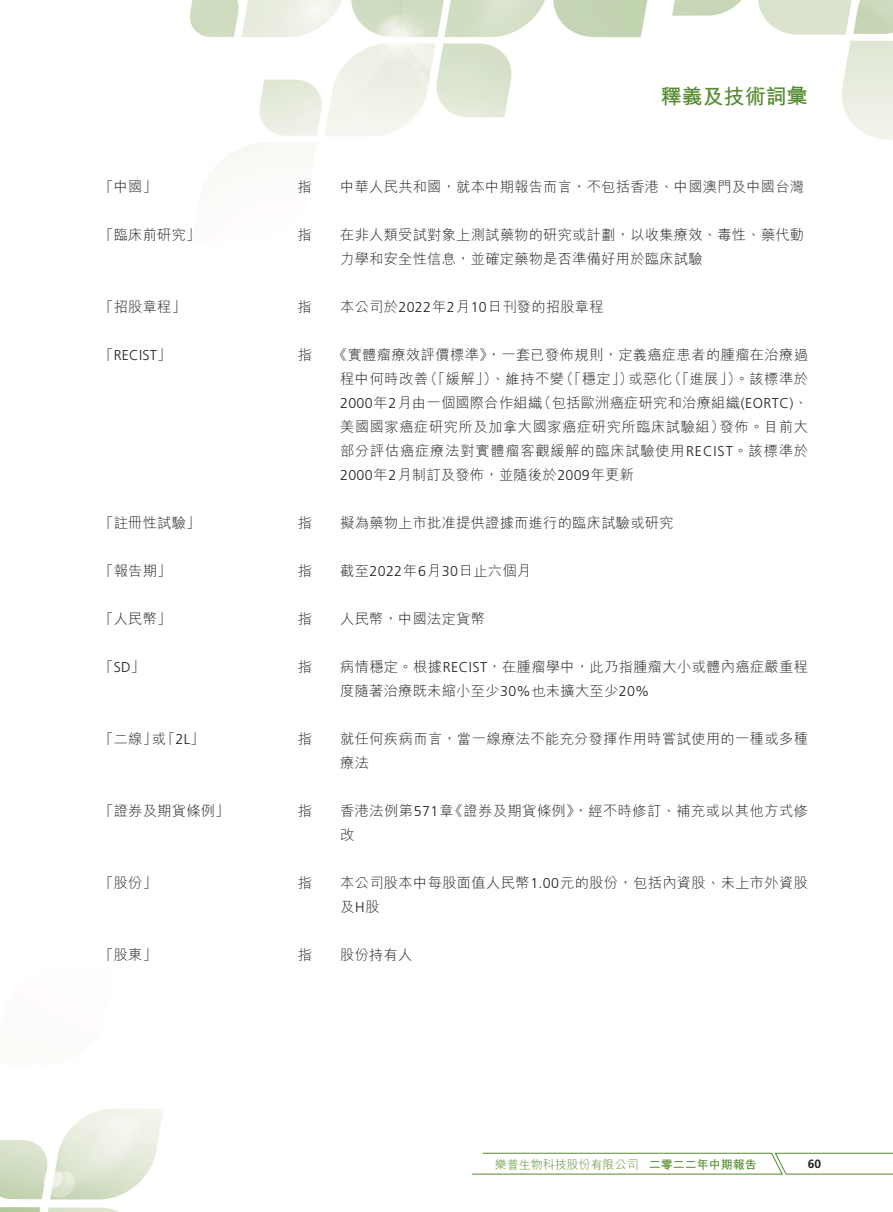
<style>
.page{position:relative;width:893px;height:1212px;background:#fff}
.page>*{position:absolute;margin:0;border:0;box-sizing:border-box;transform-origin:0 0}
.t1{font:700 21px "M Hei HK";color:#548a2e}
.t2{font:300 14.25px "M Hei HK";letter-spacing:.02em;color:#231f20}
.t3{font:300 14.25px/24px "M Hei HK";letter-spacing:.04em;color:#231f20}
.t4{font:300 14.25px "Frutiger LT Std";letter-spacing:.02em;color:#231f20}
.t5{font:300 12px "M Hei HK";color:#548a2e}
.t6{font:700 12px "M Hei HK";color:#548a2e}
.t7{font:700 12px "Frutiger LT Std";color:#231f20}
.s1{font-family:"Frutiger LT Std"}
.s2{font-family:"M Hei HK"}
</style>
<div class="page">
<img style="left:0;top:0;width:893px;height:1212px">
<svg style="left:471px;top:1152px;width:422px;height:23px"></svg>
<h1 class="t1" style="left:661px;top:81px;width:148px">釋義及技術詞彙</h1>
<p class="t2" style="left:99px;top:180px;width:59px">「中國」</p>
<p class="t2" style="left:298px;top:180px;width:16px">指</p>
<p class="t2" style="left:340px;top:180px;width:465px">中華人民共和國，就本中期報告而言，不包括香港、中國澳門及中國台灣</p>
<p class="t2" style="left:99px;top:228px;width:103px">「臨床前研究」</p>
<p class="t2" style="left:298px;top:228px;width:16px">指</p>
<p class="t2" style="left:340px;top:228px;width:465px">在非人類受試對象上測試藥物的研究或計劃，以收集療效、毒性、藥代動</p>
<p class="t2" style="left:99px;top:300px;width:88px">「招股章程」</p>
<p class="t2" style="left:298px;top:300px;width:16px">指</p>
<p class="t2" style="left:340px;top:252px;width:364px">力學和安全性信息，並確定藥物是否準備好用於臨床試驗</p>
<p class="t2" style="left:340px;top:300px;width:265px">本公司於<span class="s1">2022</span>年<span class="s1">2</span>月<span class="s1">10</span>日刊發的招股章程</p>
<p class="t4" style="left:99px;top:347px;width:74px"><span class="s2">「</span>RECIST<span class="s2">」</span></p>
<p class="t2" style="left:298px;top:348px;width:16px">指</p>
<p class="t2" style="left:333px;top:348px;width:476px">《實體瘤療效評價標準，》一套已發佈規則，定義癌症患者的腫瘤在治療過</p>
<p class="t2" style="left:423px;top:372px;width:142px">（「緩解」）、維持不變</p>
<p class="t2" style="left:559px;top:372px;width:75px">（「穩定」）</p>
<p class="t2" style="left:667px;top:372px;width:142px">（「進展」）。該標準於</p>
<p class="t2" style="left:340px;top:372px;width:90px">程中何時改善</p>
<p class="t2" style="left:628px;top:372px;width:45px">或惡化</p>
<p class="t2" style="left:537px;top:396px;width:272px">（包括歐洲癌症研究和治療組織<span class="s1">(EORTC</span> 、<span class="s1">(</span></p>
<p class="t2" style="left:340px;top:396px;width:204px"><span class="s1">2000</span>年<span class="s1">2</span>月由一個國際合作組織</p>
<p class="t2" style="left:99px;top:516px;width:103px">「註冊性試驗」</p>
<p class="t2" style="left:298px;top:516px;width:16px">指</p>
<p class="t3" style="left:340px;top:415px;width:469px">美國國家癌症研究所及加拿大國家癌症研究所臨床試驗組）<br>部分評估癌症療法對實體瘤客觀緩解的臨床試驗使用<span class="s1">RECIST</span>。該標準於<br><span class="s1">2000</span>年<span class="s1">2</span>月制訂及發佈，並隨後於<span class="s1">2009</span>年更新</p>
<p class="t2" style="left:340px;top:516px;width:335px">擬為藥物上市批准提供證據而進行的臨床試驗或研究</p>
<p class="t2" style="left:720px;top:420px;width:90px">發佈。目前大</p>
<p class="t2" style="left:99px;top:564px;width:74px">「報告期」</p>
<p class="t2" style="left:298px;top:564px;width:16px">指</p>
<p class="t2" style="left:340px;top:564px;width:192px">截至<span class="s1">2022</span>年<span class="s1">6</span>月<span class="s1">30</span>日止六個月</p>
<p class="t2" style="left:99px;top:612px;width:74px">「人民幣」</p>
<p class="t2" style="left:298px;top:612px;width:16px">指</p>
<p class="t2" style="left:340px;top:612px;width:146px">人民幣，中國法定貨幣</p>
<p class="t2" style="left:99px;top:660px;width:47px">「<span class="s1">SD</span>」</p>
<p class="t2" style="left:298px;top:660px;width:16px">指</p>
<p class="t2" style="left:340px;top:660px;width:469px">病情穩定。根據<span class="s1">RECIST</span>，在腫瘤學中，此乃指腫瘤大小或體內癌症嚴重程</p>
<p class="t2" style="left:99px;top:732px;width:107px">「二線」「 」<span class="s1">L2</span></p>
<p class="t2" style="left:152px;top:732px;width:16px">或</p>
<p class="t2" style="left:298px;top:732px;width:16px">指</p>
<p class="t2" style="left:340px;top:684px;width:311px">度隨著治療既未縮小至少<span class="s1">30%</span>也未擴大至少<span class="s1">20%</span></p>
<p class="t2" style="left:340px;top:732px;width:469px">就任何疾病而言，當一線療法不能充分發揮作用時嘗試使用的一種或多種</p>
<p class="t2" style="left:340px;top:756px;width:30px">療法</p>
<p class="t2" style="left:99px;top:804px;width:132px">「證券及期貨條例」</p>
<p class="t2" style="left:298px;top:804px;width:16px">指</p>
<p class="t2" style="left:340px;top:804px;width:115px">香港法例第<span class="s1">571</span>章</p>
<p class="t2" style="left:449px;top:804px;width:361px">《證券及期貨條例，》經不時修訂、補充或以其他方式修</p>
<p class="t2" style="left:99px;top:876px;width:59px">「股份」</p>
<p class="t2" style="left:298px;top:876px;width:16px">指</p>
<p class="t2" style="left:340px;top:828px;width:16px">改</p>
<p class="t2" style="left:340px;top:876px;width:469px">本公司股本中每股面值人民幣<span class="s1">1.00</span>元的股份，包括內資股、未上市外資股</p>
<p class="t2" style="left:99px;top:948px;width:59px">「股東」</p>
<p class="t2" style="left:298px;top:948px;width:16px">指</p>
<p class="t2" style="left:340px;top:900px;width:41px">及<span class="s1">H</span>股</p>
<p class="t2" style="left:340px;top:948px;width:74px">股份持有人</p>
<p class="t5" style="left:495px;top:1158px;width:145px">樂普生物科技股份有限公司</p>
<p class="t6" style="left:649px;top:1156px;width:109px">二零二二年中期報告</p>
<p class="t7" style="left:808px;top:1157px;width:15px">60</p>
</div>
